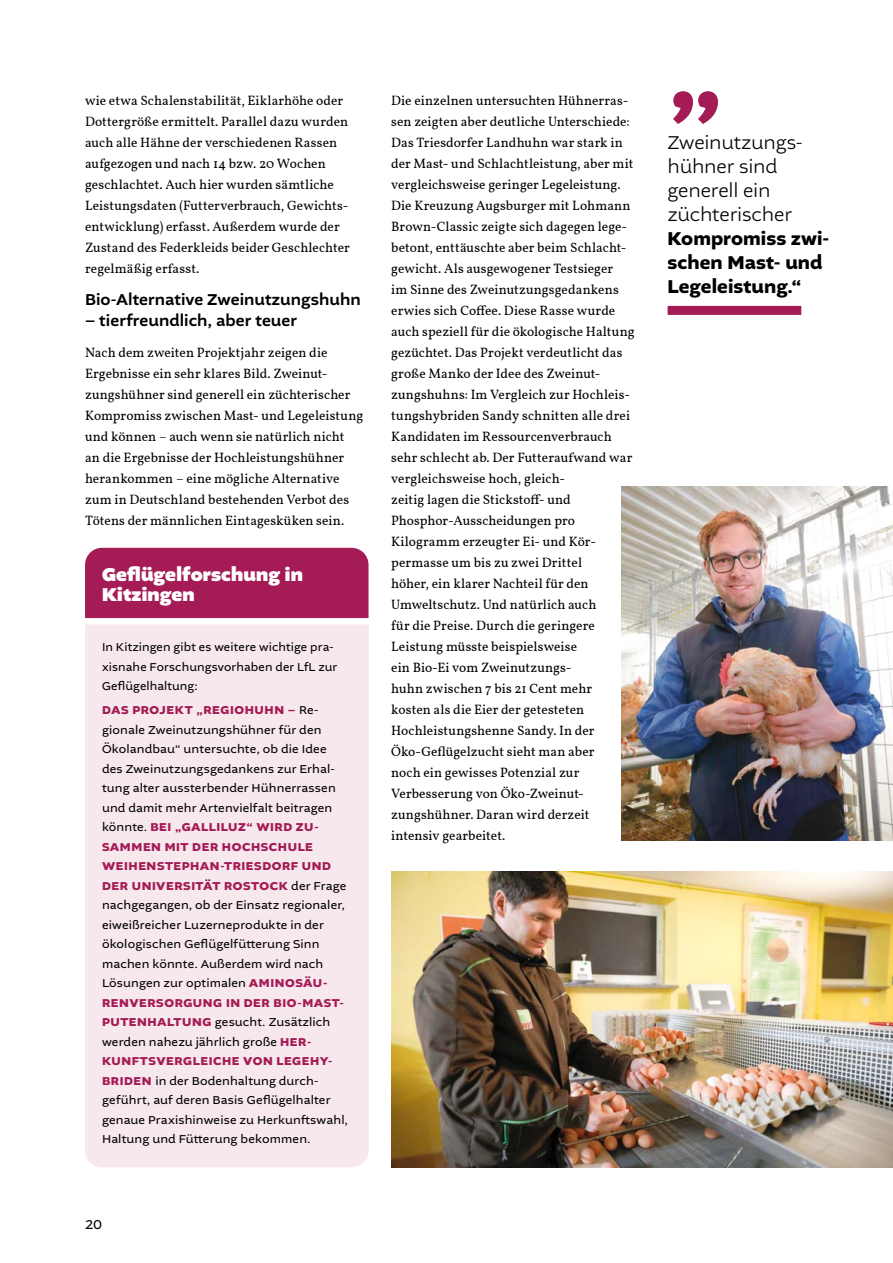
<style>
.page{position:relative;width:893px;height:1263px;background:#fff}
.page>*{position:absolute;margin:0;border:0;box-sizing:border-box;transform-origin:0 0}
.t1{font:700 109.5px "Altivo";color:#a41b55}
.t2{font:300 19.5px/24px "Altivo";letter-spacing:-.01em;color:#000}
.t3{font:700 19.5px/24px "Altivo";color:#000}
.Standards_Infobox-Kopf_13_13{font:900 19.5px/19.5px "Altivo";letter-spacing:.005em;color:#fff}
.Standards_Text_9_14{font:500 16.5px "Altivo";letter-spacing:.005em;color:#000}
.Standards_Text_9_14-2{font:13.5px/21px "Vollkorn";letter-spacing:.005em;color:#000}
.t4{font:13.5px "Altivo";color:#000}
.Standards_Infobox_8_13{font:12px/19.5px "Altivo";letter-spacing:.01em;color:#000}
.s1{font-weight:700;color:#a41b55}
</style>
<div class="page">
<img style="left:391px;top:872px;width:502px;height:295px">
<div style="left:85px;top:548px;width:284px;height:70px;background:#a41b55"></div>
<div style="left:85px;top:625px;width:284px;height:542px;background:#f6e8ed"></div>
<img style="left:622px;top:487px;width:271px;height:353px">
<div style="left:668px;top:306px;width:133px;height:9px;background:#a41b55"></div>
<p class="Standards_Text_9_14-2" style="left:85px;top:89px;width:266px">wie etwa Schalenstabilität, Eiklarhöhe oder Dottergröße ermittelt. Parallel dazu wurden auch alle Hähne der verschiedenen Rassen aufgezogen und nach 14 bzw. 20 Wochen geschlachtet. Auch hier wurden sämtliche Leistungsdaten (Futterverbrauch, Gewichts&shy;entwicklung) erfasst. Außerdem wurde der Zustand des Federkleids beider Geschlechter regelmäßig erfasst.</p>
<p class="Standards_Text_9_14" style="left:85px;top:288px;width:277px">Bio-Alternative Zweinutzungshuhn</p>
<p class="Standards_Text_9_14" style="left:85px;top:309px;width:214px">– tierfreundlich, aber teuer</p>
<p class="Standards_Text_9_14-2" style="left:85px;top:341px;width:280px">Nach dem zweiten Projektjahr zeigen die Ergebnisse ein sehr klares Bild. Zweinut&shy;zungshühner sind generell ein züchterischer Kompromiss zwischen Mast- und Legeleistung und können – auch wenn sie natürlich nicht<br>an die Ergebnisse der Hochleistungshühner herankommen – eine mögliche Alternative zum in Deutschland bestehenden Verbot des Tötens der männlichen Eintagesküken sein.</p>
<p class="Standards_Infobox-Kopf_13_13" style="left:102px;top:565px;width:202px">Geflügelforschung in<br>Kitzingen</p>
<p class="Standards_Infobox_8_13" style="left:102px;top:638px;width:237px">In Kitzingen gibt es weitere wichtige pra&shy;xisnahe Forschungsvorhaben der LfL zur<br>Geflügelhaltung:</p>
<p class="Standards_Infobox_8_13" style="left:102px;top:700px;width:247px"><span class="s1">DAS PROJEKT „REGIOHUHN –</span> Re&shy;gionale Zweinutzungshühner für den Ökolandbau“ untersuchte, ob die Idee des Zweinutzungsgedankens zur Erhal&shy;tung alter aussterbender Hühnerrassen und damit mehr Artenvielfalt beitragen könnte. <span class="s1">BEI „GALLILUZ“ WIRD ZU-SAMMEN MIT DER HOCHSCHULE WEIHENSTEPHAN-TRIESDORF UND DER UNIVERSITÄT ROSTOCK</span> der Frage nachgegangen, ob der Einsatz regionaler, eiweißreicher Luzerneprodukte in der ökologischen Geflügelfütterung Sinn machen könnte. Außerdem wird nach Lösungen zur optimalen <span class="s1">AMINOSÄU-RENVERSORGUNG IN DER BIO-MAST-PUTENHALTUNG</span> gesucht. Zusätzlich werden nahezu jährlich große <span class="s1">HER-KUNFTSVERGLEICHE VON LEGEHY-BRIDEN</span> in der Bodenhaltung durch&shy;geführt, auf deren Basis Geflügelhalter genaue Praxishinweise zu Herkunftswahl, Haltung und Fütterung bekommen.</p>
<p class="Standards_Text_9_14-2" style="left:391px;top:89px;width:245px">Die einzelnen untersuchten Hühnerras&shy;sen zeigten aber deutliche Unterschiede:<br>Das Triesdorfer Landhuhn war stark in der Mast- und Schlachtleistung, aber mit vergleichsweise geringer Legeleistung.<br>Die Kreuzung Augsburger mit Lohmann Brown-Classic zeigte sich dagegen lege&shy;betont, enttäuschte aber beim Schlacht&shy;gewicht. Als ausgewogener Testsieger<br>im Sinne des Zweinutzungsgedankens erwies sich Coffee. Diese Rasse wurde auch speziell für die ökologische Haltung gezüchtet. Das Projekt verdeutlicht das große Manko der Idee des Zweinut&shy;zungshuhns: Im Vergleich zur Hochleis&shy;tungshybriden Sandy schnitten alle drei Kandidaten im Ressourcenverbrauch sehr schlecht ab. Der Futteraufwand war vergleichsweise hoch, gleich-<br>zeitig lagen die Stickstoff- und Phosphor-Ausscheidungen pro Kilogramm erzeugter Ei- und Kör&shy;permasse um bis zu zwei Drittel<br>höher, ein klarer Nachteil für den Umweltschutz. Und natürlich auch<br>für die Preise. Durch die geringere Leistung müsste beispielsweise<br>ein Bio-Ei vom Zweinutzungs-<br>huhn zwischen 7 bis 21 Cent mehr kosten als die Eier der getesteten Hochleistungshenne Sandy. In der Öko-Geflügelzucht sieht man aber<br>noch ein gewisses Potenzial zur Verbesserung von Öko-Zweinut&shy;zungshühner. Daran wird derzeit intensiv gearbeitet.</p>
<p class="t4" style="left:85px;top:1215px;width:18px">20</p>
<h1 class="t1" style="left:668px;top:0;width:57px">„</h1>
<h2 class="t2" style="left:668px;top:131px;width:137px">Zweinutzungs&shy;hühner sind generell ein züchterischer</h2>
<h2 class="t3" style="left:668px;top:227px;width:163px">Kompromiss zwi&shy;schen Mast- und<br>Legeleistung.“</h2>
</div>
